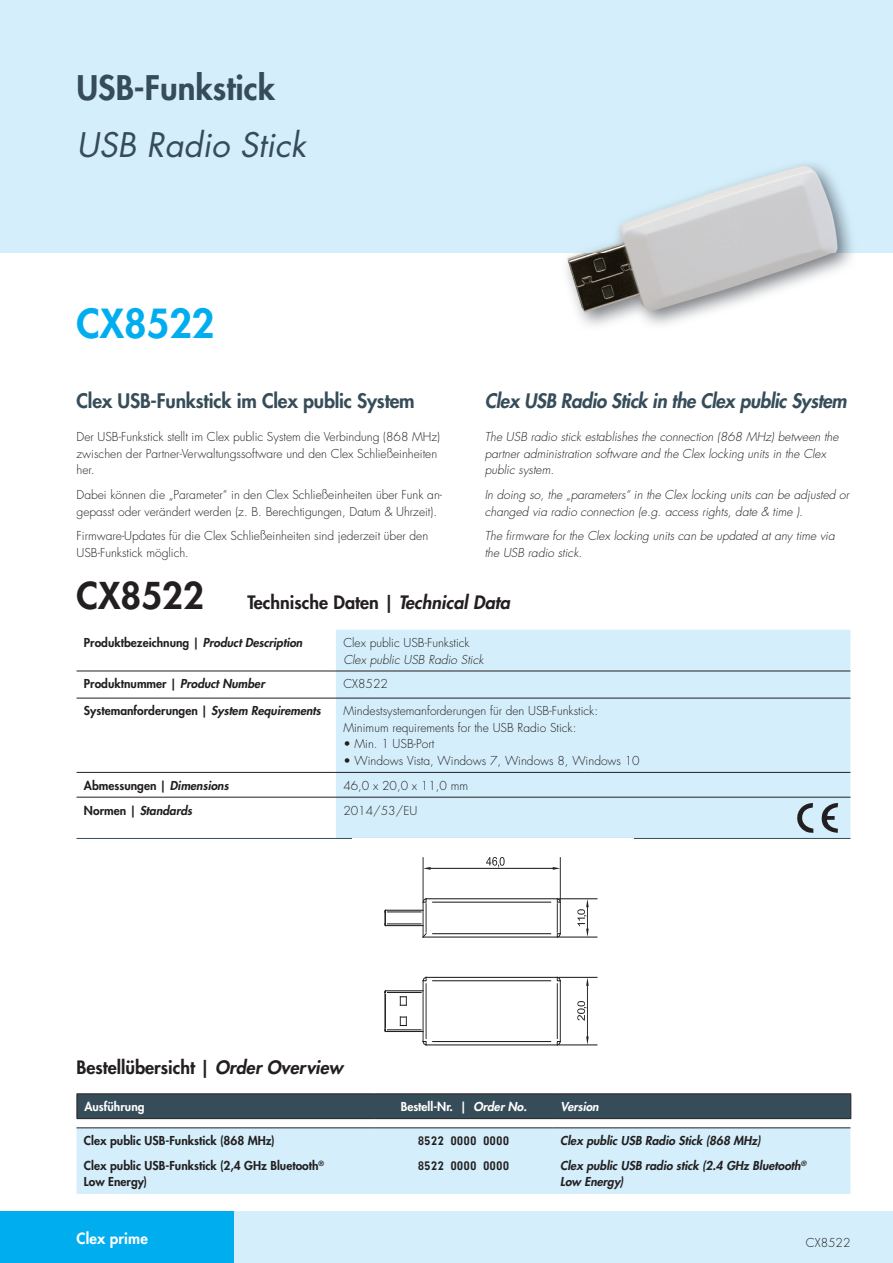
<style>
.page{position:relative;width:893px;height:1263px;background:#fff}
.page>*{position:absolute;margin:0;border:0;box-sizing:border-box;transform-origin:0 0}
.t1{font:800 39px "Futura Std";color:#00aeef}
.t2{font:800 36px "Futura Std";color:#231f20}
.t3{font:800 33px "Futura Std";color:#364d59}
.t4{font:italic 33px "Futura Std";color:#364d59}
.t5{font:italic 800 19.5px "Futura Std";letter-spacing:-.02em;color:#364d59}
.t6{font:800 19.5px "Futura Std";letter-spacing:-.01em;color:#364d59}
.t7{font:800 18px "Futura Std";color:#231f20}
.t8{font:800 15px "Futura Std";letter-spacing:.01em;color:#fff}
.t9{font:300 12px/16.5px "Futura Std";color:#231f20}
.t10{font:italic 300 12px/16.5px "Futura Std";color:#231f20}
.t11{font:800 12px/16.5px "Futura Std";color:#231f20}
.t12{font:italic 800 12px/16.5px "Futura Std";color:#231f20}
.t13{font:800 12px "Futura Std";color:#fff}
.t14{font:12px "Monofonto";color:#231f20;scale:1.1 1}
.t15{font:italic 800 12px "Futura Std";color:#fff}
.s1{font-style:italic}
.s2{font-style:normal}
</style>
<div class="page">
<div style="left:0;top:1212px;width:893px;height:51px;background:#d4effb"></div>
<div style="left:0;top:1212px;width:234px;height:51px;background:#00aeef"></div>
<div style="left:0;top:0;width:893px;height:253px;background:#d4effb"></div>
<img style="left:563px;top:164px;width:286px;height:155px">
<div style="left:336px;top:630px;width:514px;height:208px;background:#d4effb"></div>
<hr style="left:77px;top:838px;width:259px;height:1px;background:#364d59">
<hr style="left:336px;top:838px;width:255px;height:1px;background:#364d59">
<hr style="left:591px;top:838px;width:259px;height:1px;background:#364d59">
<hr style="left:77px;top:671px;width:259px;height:1px;background:#231f20">
<hr style="left:336px;top:671px;width:255px;height:1px;background:#231f20">
<hr style="left:591px;top:671px;width:259px;height:1px;background:#231f20">
<hr style="left:77px;top:698px;width:259px;height:1px;background:#231f20">
<hr style="left:336px;top:698px;width:255px;height:1px;background:#231f20">
<hr style="left:591px;top:698px;width:259px;height:1px;background:#231f20">
<hr style="left:77px;top:772px;width:259px;height:1px;background:#231f20">
<hr style="left:336px;top:772px;width:255px;height:1px;background:#231f20">
<hr style="left:591px;top:772px;width:259px;height:1px;background:#231f20">
<hr style="left:77px;top:797px;width:259px;height:1px;background:#231f20">
<hr style="left:336px;top:797px;width:255px;height:1px;background:#231f20">
<hr style="left:591px;top:797px;width:259px;height:1px;background:#231f20">
<svg style="left:821px;top:803px;width:17px;height:30px"></svg>
<svg style="left:797px;top:803px;width:16px;height:30px"></svg>
<svg style="left:352px;top:838px;width:281px;height:208px"></svg>
<svg style="left:384px;top:909px;width:2px;height:17px"></svg>
<hr style="left:385px;top:925px;width:38px;height:1px;background:#231f20">
<hr style="left:387px;top:924px;width:34px;height:1px;background:#231f20">
<hr style="left:387px;top:912px;width:34px;height:1px;background:#231f20">
<hr style="left:385px;top:910px;width:38px;height:1px;background:#231f20">
<hr style="left:423px;top:937px;width:134px;height:1px;background:#231f20">
<hr style="left:433px;top:933px;width:118px;height:1px;background:#231f20">
<svg style="left:422px;top:898px;width:5px;height:40px"></svg>
<hr style="left:423px;top:902px;width:1px;height:35px;background:#231f20">
<hr style="left:426px;top:898px;width:131px;height:1px;background:#231f20">
<hr style="left:433px;top:902px;width:118px;height:1px;background:#231f20">
<svg style="left:556px;top:898px;width:5px;height:40px"></svg>
<hr style="left:560px;top:902px;width:1px;height:32px;background:#231f20">
<svg style="left:400px;top:996px;width:7px;height:10px"></svg>
<svg style="left:400px;top:1017px;width:7px;height:9px"></svg>
<hr style="left:385px;top:992px;width:1px;height:38px;background:#231f20">
<hr style="left:385px;top:990px;width:38px;height:1px;background:#231f20">
<hr style="left:387px;top:992px;width:34px;height:1px;background:#231f20">
<hr style="left:385px;top:1031px;width:38px;height:1px;background:#231f20">
<hr style="left:387px;top:1029px;width:34px;height:1px;background:#231f20">
<svg style="left:422px;top:977px;width:5px;height:4px"></svg>
<svg style="left:422px;top:1041px;width:5px;height:5px"></svg>
<hr style="left:423px;top:981px;width:1px;height:60px;background:#231f20">
<hr style="left:426px;top:984px;width:1px;height:54px;background:#231f20">
<svg style="left:556px;top:977px;width:5px;height:4px"></svg>
<hr style="left:426px;top:977px;width:131px;height:1px;background:#231f20">
<hr style="left:433px;top:980px;width:118px;height:1px;background:#231f20">
<svg style="left:556px;top:1041px;width:5px;height:5px"></svg>
<hr style="left:433px;top:1041px;width:118px;height:1px;background:#231f20">
<hr style="left:426px;top:1045px;width:131px;height:1px;background:#231f20">
<hr style="left:557px;top:984px;width:1px;height:54px;background:#231f20">
<hr style="left:560px;top:981px;width:1px;height:60px;background:#231f20">
<hr style="left:423px;top:858px;width:1px;height:42px;background:#231f20">
<hr style="left:560px;top:858px;width:1px;height:42px;background:#231f20">
<hr style="left:431px;top:868px;width:122px;height:1px;background:#231f20">
<svg style="left:423px;top:867px;width:8px;height:3px"></svg>
<svg style="left:553px;top:867px;width:7px;height:3px"></svg>
<hr style="left:559px;top:937px;width:38px;height:1px;background:#231f20">
<hr style="left:559px;top:898px;width:38px;height:1px;background:#231f20">
<hr style="left:559px;top:977px;width:38px;height:1px;background:#231f20">
<hr style="left:559px;top:1045px;width:38px;height:1px;background:#231f20">
<hr style="left:587px;top:986px;width:1px;height:50px;background:#231f20">
<svg style="left:586px;top:977px;width:3px;height:9px"></svg>
<svg style="left:586px;top:1036px;width:3px;height:9px"></svg>
<svg style="left:486px;top:857px;width:19px;height:10px"></svg>
<svg style="left:577px;top:899px;width:12px;height:38px"></svg>
<svg style="left:577px;top:1001px;width:10px;height:20px"></svg>
<div style="left:77px;top:1128px;width:773px;height:66px;background:#d4effb"></div>
<hr style="left:77px;top:1127px;width:297px;height:1px;background:#231f20">
<hr style="left:374px;top:1127px;width:179px;height:1px;background:#231f20">
<hr style="left:553px;top:1127px;width:297px;height:1px;background:#231f20">
<hr style="left:77px;top:1093px;width:298px;height:1px;background:#231f20">
<hr style="left:375px;top:1093px;width:178px;height:1px;background:#231f20">
<hr style="left:553px;top:1093px;width:298px;height:1px;background:#231f20">
<hr style="left:77px;top:1118px;width:298px;height:1px;background:#231f20">
<hr style="left:375px;top:1118px;width:178px;height:1px;background:#231f20">
<hr style="left:553px;top:1118px;width:298px;height:1px;background:#231f20">
<div style="left:77px;top:1094px;width:774px;height:24px;background:#364d59"></div>
<h3 class="t3" style="left:77px;top:67px;width:200px">USB-Funkstick</h3>
<h3 class="t4" style="left:77px;top:123px;width:231px">USB Radio Stick</h3>
<h1 class="t1" style="left:77px;top:299px;width:139px">CX8522</h1>
<h3 class="t6" style="left:77px;top:389px;width:340px">Clex USB-Funkstick im Clex public System</h3>
<p class="t9" style="left:77px;top:429px;width:365px">Der USB-Funkstick stellt im Clex public System die Verbindung (868 MHz) zwischen der Partner-Verwaltungssoftware und den Clex Schließeinheiten her.</p>
<p class="t9" style="left:77px;top:487px;width:367px">Dabei können die „Parameter“ in den Clex Schließeinheiten über Funk an&shy;gepasst oder verändert werden (z. B. Berechtigungen, Datum &amp; Uhrzeit).</p>
<p class="t9" style="left:77px;top:528px;width:353px">Firmware-Updates für die Clex Schließeinheiten sind jederzeit über den<br>USB-Funkstick möglich.</p>
<h3 class="t5" style="left:485px;top:389px;width:364px">Clex USB Radio Stick in the Clex public System</h3>
<p class="t10" style="left:485px;top:429px;width:355px">The USB radio stick establishes the connection (868 MHz) between the partner administration software and the Clex locking units in the Clex public system.</p>
<p class="t10" style="left:485px;top:487px;width:366px">In doing so, the „parameters“ in the Clex locking units can be adjusted or changed via radio connection (e.g. access rights, date &amp; time ).</p>
<p class="t10" style="left:485px;top:528px;width:351px">The rmware for the Clex locking units can be updated at any time via the USB radio stick.</p>
<h2 class="t2" style="left:77px;top:573px;width:129px">CX8522</h2>
<h3 class="t7" style="left:248px;top:591px;width:264px">Technische Daten | <span class="s1">Technical Data</span></h3>
<p class="t11" style="left:84px;top:634px;width:220px">Produktbezeichnung | <span class="s1">Product Description</span></p>
<p class="t9" style="left:343px;top:635px;width:128px">Clex public USB-Funkstick</p>
<p class="t10" style="left:343px;top:651px;width:142px">Clex public USB Radio Stick</p>
<p class="t11" style="left:84px;top:676px;width:182px">Produktnummer | <span class="s1">Product Number</span></p>
<p class="t9" style="left:343px;top:676px;width:46px">CX8522</p>
<p class="t11" style="left:84px;top:703px;width:238px">Systemanforderungen | <span class="s1">System Requirements</span></p>
<p class="t9" style="left:343px;top:703px;width:256px">Mindestsystemanforderungen für den USB-Funkstick:<br>Minimum requirements for the USB Radio Stick:</p>
<p class="t9" style="left:343px;top:736px;width:93px">• Min. 1 USB-Port</p>
<p class="t9" style="left:343px;top:753px;width:298px">• Windows Vista, Windows 7, Windows 8, Windows 10</p>
<p class="t11" style="left:84px;top:777px;width:146px">Abmessungen | <span class="s1">Dimensions</span></p>
<p class="t9" style="left:343px;top:777px;width:126px">46,0 x 20,0 x 11,0 mm</p>
<p class="t12" style="left:84px;top:802px;width:110px"><span class="s2">Normen |</span> Standards</p>
<p class="t9" style="left:343px;top:802px;width:76px">2014/53/EU</p>
<h3 class="t7" style="left:77px;top:1056px;width:268px">Bestellübersicht | <span class="s1">Order Overview</span></h3>
<p class="t13" style="left:84px;top:1099px;width:62px">Ausführung</p>
<p class="t13" style="left:401px;top:1099px;width:128px">Bestell-Nr. | <span class="s1">Order No.</span></p>
<p class="t15" style="left:561px;top:1099px;width:40px">Version</p>
<p class="t11" style="left:84px;top:1132px;width:192px">Clex public USB-Funkstick (868 MHz)</p>
<p class="t14" style="left:418px;top:1133px;width:85px">8522 0000 0000</p>
<p class="t12" style="left:560px;top:1133px;width:202px">Clex public USB Radio Stick (868 MHz)</p>
<p class="t11" style="left:84px;top:1157px;width:242px">Clex public USB-Funkstick (2,4 GHz Bluetooth<sup>®<br></sup>Low Energy)</p>
<p class="t14" style="left:418px;top:1158px;width:85px">8522 0000 0000</p>
<p class="t12" style="left:560px;top:1157px;width:247px">Clex public USB radio stick (2.4 GHz Bluetooth<sup>®<br></sup>Low Energy)</p>
<p class="t8" style="left:77px;top:1228px;width:73px">Clex prime</p>
<p class="t9" style="left:806px;top:1235px;width:46px">CX8522</p>
</div>
